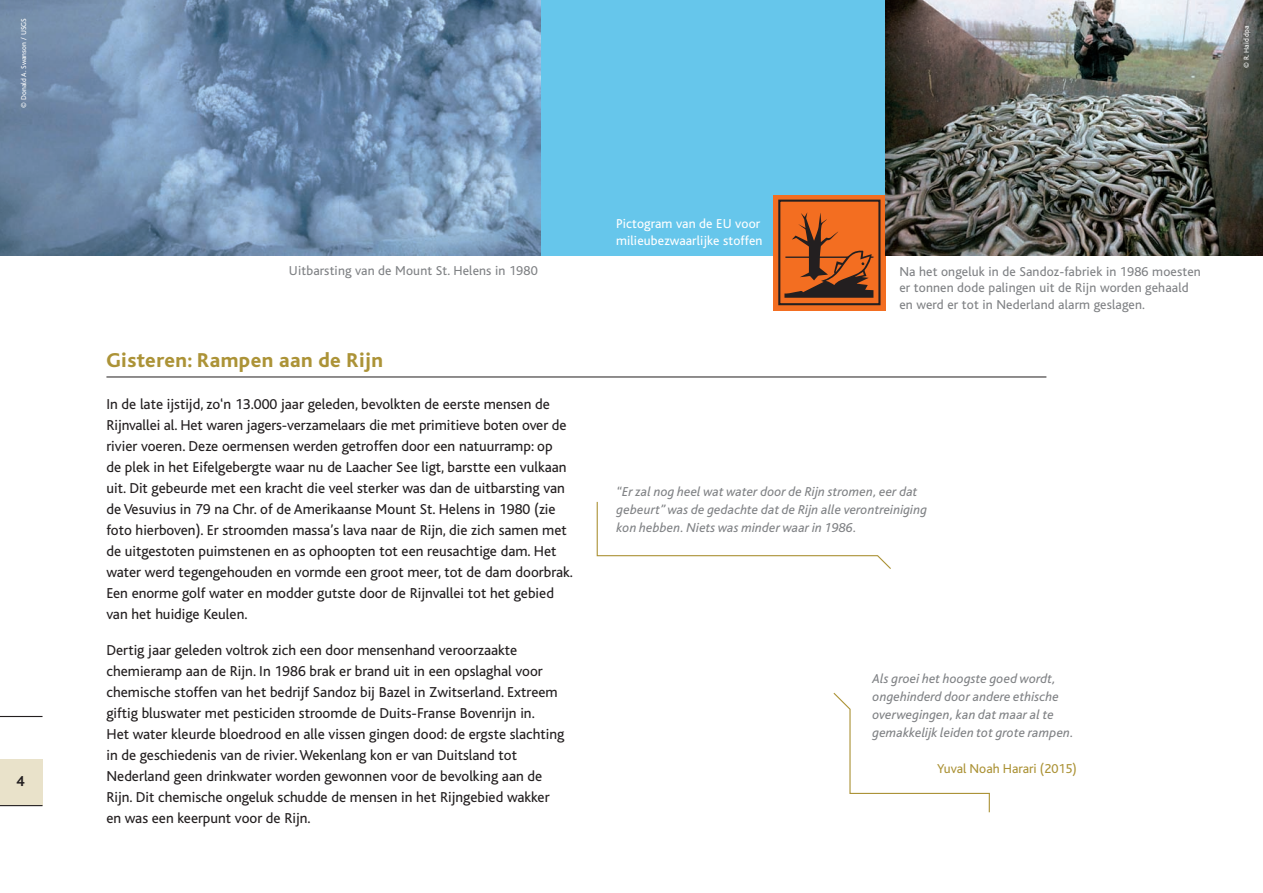
<style>
.page{position:relative;width:1263px;height:893px;background:#fff}
.page>*{position:absolute;margin:0;border:0;box-sizing:border-box;transform-origin:0 0}
.t1{font:800 21px "Bliss";letter-spacing:.02em;color:#ac9337}
.t2{font:15px/21px "Bliss";color:#231f20}
.t3{font:700 15px "Bliss";color:#231f20}
.t4{font:italic 13.5px/18px "Bliss";letter-spacing:.01em;color:#808285}
.t5{font:13.5px/16.5px "Bliss";letter-spacing:.01em;color:#808285}
.t6{font:13.5px/16.5px "Bliss";letter-spacing:.01em;color:#fff}
.t7{font:13.5px "Bliss";color:#ac9337}
.t8{font:7.35px "Bliss";letter-spacing:.01em;color:#fff}
</style>
<div class="page">
<div style="left:0;top:759px;width:43px;height:47px;background:#e9e2ca"></div>
<hr style="left:0;top:805px;width:43px;height:1px;background:#231f20">
<hr style="left:0;top:716px;width:43px;height:1px;background:#231f20">
<div style="left:0;top:0;width:1263px;height:255px;background:#66c6eb"></div>
<hr style="left:1262px;top:0;width:1px;height:633px;background:#d5c699">
<hr style="left:106px;top:376px;width:940px;height:1px;background:#231f20">
<img style="left:0;top:0;width:540px;height:255px">
<svg style="left:1262px;top:255px;width:1px;height:369px"></svg>
<svg style="left:596px;top:501px;width:295px;height:68px"></svg>
<svg style="left:833px;top:692px;width:157px;height:121px"></svg>
<div style="left:773px;top:195px;width:112px;height:116px;background:#f36e21"></div>
<div style="left:778px;top:200px;width:102px;height:105px;border:2px solid #231f20"></div>
<svg style="left:784px;top:213px;width:89px;height:85px"></svg>
<img style="left:885px;top:0;width:378px;height:255px">
<p class="t8" style="left:20px;top:108px;width:92px;rotate:-90deg">© Donald A. Swanson / USGS</p>
<p class="t3" style="left:16px;top:774px;width:10px">4</p>
<p class="t8" style="left:1242px;top:68px;width:43px;rotate:-90deg">© R. Haid dpa</p>
<p class="t5" style="left:289px;top:263px;width:250px">Uitbarsting van de Mount St. Helens in 1980</p>
<p class="t1" style="left:106px;top:349px;width:278px">Gisteren: Rampen aan de Rijn</p>
<p class="t2" style="left:106px;top:393px;width:468px">In de late ijstijd, zo‘n 13.000 jaar geleden, bevolkten de eerste mensen de Rijnvallei al. Het waren jagers-verzamelaars die met primitieve boten over de rivier voeren. Deze oermensen werden getroffen door een natuurramp: op<br>de plek in het Eifelgebergte waar nu de Laacher See ligt, barstte een vulkaan uit. Dit gebeurde met een kracht die veel sterker was dan de uitbarsting van de Vesuvius in 79 na Chr. of de Amerikaanse Mount St. Helens in 1980 (zie foto hierboven). Er stroomden massa’s lava naar de Rijn, die zich samen met de uitgestoten puimstenen en as ophoopten tot een reusachtige dam. Het water werd tegengehouden en vormde een groot meer, tot de dam doorbrak.<br>Een enorme golf water en modder gutste door de Rijnvallei tot het gebied van het huidige Keulen.</p>
<p class="t2" style="left:106px;top:639px;width:412px">Dertig jaar geleden voltrok zich een door mensenhand veroorzaakte</p>
<p class="t2" style="left:106px;top:660px;width:438px">chemieramp aan de Rijn. In 1986 brak er brand uit in een opslaghal voor</p>
<p class="t2" style="left:106px;top:681px;width:453px">chemische stoffen van het bedrijf Sandoz bij Bazel in Zwitserland. Extreem giftig bluswater met pesticiden stroomde de Duits-Franse Bovenrijn in.</p>
<p class="t2" style="left:106px;top:723px;width:460px">Het water kleurde bloedrood en alle vissen gingen dood: de ergste slachting in de geschiedenis van de rivier. Wekenlang kon er van Duitsland tot</p>
<p class="t2" style="left:106px;top:765px;width:437px">Nederland geen drinkwater worden gewonnen voor de bevolking aan de</p>
<p class="t2" style="left:106px;top:786px;width:445px">Rijn. Dit chemische ongeluk schudde de mensen in het Rijngebied wakker</p>
<p class="t2" style="left:106px;top:807px;width:206px">en was een keerpunt voor de Rijn.</p>
<p class="t6" style="left:616px;top:216px;width:148px">Pictogram van de EU voor milieubezwaarlijke stoffen</p>
<p class="t5" style="left:899px;top:263px;width:303px">Na het ongeluk in de Sandoz-fabriek in 1986 moesten er tonnen dode palingen uit de Rijn worden gehaald en werd er tot in Nederland alarm geslagen.</p>
<p class="t4" style="left:617px;top:483px;width:302px">“Er zal nog heel wat water door de Rijn stromen, eer dat</p>
<p class="t4" style="left:617px;top:501px;width:312px">gebeurt” was de gedachte dat de Rijn alle verontreiniging</p>
<p class="t4" style="left:617px;top:519px;width:242px">kon hebben. Niets was minder waar in 1986.</p>
<p class="t4" style="left:872px;top:670px;width:188px">Als groei het hoogste goed wordt, ongehinderd door andere ethische overwegingen, kan dat maar al te</p>
<p class="t4" style="left:872px;top:724px;width:203px">gemakkelijk leiden tot grote rampen.</p>
<p class="t7" style="left:937px;top:762px;width:141px">Yuval Noah Harari (2015)</p>
</div>
